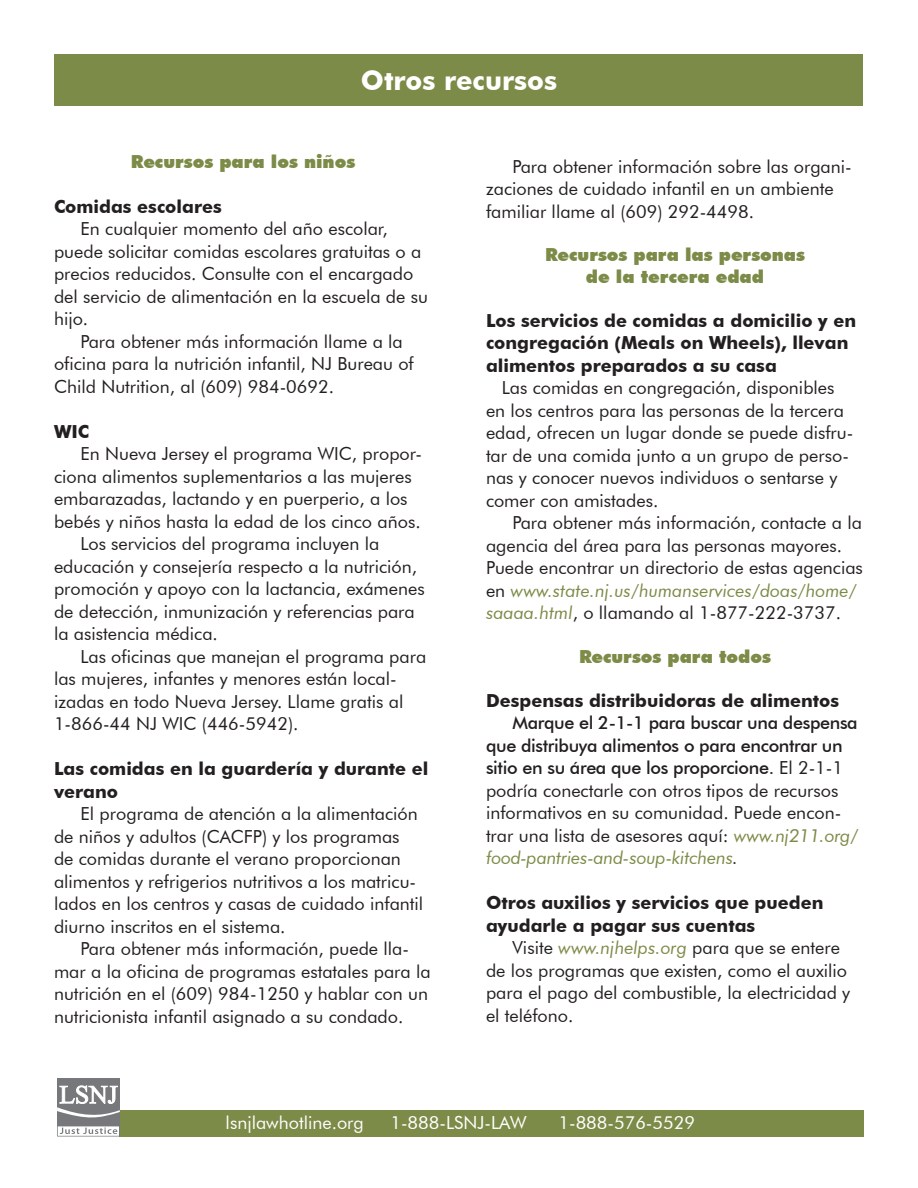
<style>
.page{position:relative;width:918px;height:1188px;background:#fff}
.page>*{position:absolute;margin:0;border:0;box-sizing:border-box;transform-origin:0 0}
.t1{font:700 27px "Futura BT";color:#fff}
.t2{font:18px/22.5px "Futura BT";color:#231f20}
.t3{font:700 18px/22.5px "Futura BT";color:#231f20}
.t4{font:900 18px/21.6px "Futura BT";color:#7c8b47;text-align:center}
.t5{font:18px "Futura BT";color:#fff}
.s1{font-style:italic;color:#7c8b47}
.s2{font-weight:500}
.s3{font-style:italic}
</style>
<div class="page">
<div style="left:57px;top:1110px;width:807px;height:26px;background:#7c8b47"></div>
<div style="left:57px;top:1078px;width:63px;height:59px;background:#76787b"></div>
<svg style="left:57px;top:1126px;width:62px;height:11px"></svg>
<svg style="left:57px;top:1085px;width:63px;height:33px"></svg>
<div style="left:54px;top:54px;width:809px;height:52px;background:#7c8b47"></div>
<h1 class="t1" style="left:361px;top:64px;width:198px">Otros recursos</h1>
<p class="t4" style="left:131px;top:151px;width:226px">Recursos para los niños</p>
<p class="t3" style="left:54px;top:195px;width:169px">Comidas escolares</p>
<p class="t2" style="left:54px;top:217px;width:376px;text-indent:27px">En cualquier momento del año escolar, puede solicitar comidas escolares gratuitas o a precios reducidos. Consulte con el encargado del servicio de alimentación en la escuela de su hijo.</p>
<p class="t2" style="left:54px;top:330px;width:361px;text-indent:27px">Para obtener más información llame a la oficina para la nutrición infantil, NJ Bureau of<br>Child Nutrition, al (609) 984-0692.</p>
<p class="t3" style="left:54px;top:420px;width:37px">WIC</p>
<p class="t2" style="left:81px;top:442px;width:343px">En Nueva Jersey el programa WIC, propor-</p>
<p class="t2" style="left:54px;top:465px;width:359px">ciona alimentos suplementarios a las mujeres</p>
<p class="t2" style="left:54px;top:487px;width:355px">embarazadas, lactando y en puerperio, a los</p>
<p class="t2" style="left:54px;top:510px;width:368px">bebés y niños hasta la edad de los cinco años.</p>
<p class="t2" style="left:81px;top:532px;width:300px">Los servicios del programa incluyen la</p>
<p class="t2" style="left:54px;top:555px;width:365px">educación y consejería respecto a la nutrición,</p>
<p class="t2" style="left:54px;top:577px;width:372px">promoción y apoyo con la lactancia, exámenes</p>
<p class="t2" style="left:54px;top:600px;width:362px">de detección, inmunización y referencias para</p>
<p class="t2" style="left:54px;top:622px;width:165px">la asistencia médica.</p>
<p class="t2" style="left:81px;top:645px;width:347px">Las oficinas que manejan el programa para</p>
<p class="t2" style="left:54px;top:667px;width:344px">las mujeres, infantes y menores están local-</p>
<p class="t2" style="left:54px;top:690px;width:351px">izadas en todo Nueva Jersey. Llame gratis al</p>
<p class="t2" style="left:54px;top:712px;width:246px">1-866-44 NJ WIC (446-5942).</p>
<p class="t3" style="left:54px;top:757px;width:376px">Las comidas en la guardería y durante el verano</p>
<p class="t2" style="left:54px;top:802px;width:371px;text-indent:27px">El programa de atención a la alimentación de niños y adultos (CACFP) y los programas de comidas durante el verano proporcionan alimentos y refrigerios nutritivos a los matricu&shy;lados en los centros y casas de cuidado infantil diurno inscritos en el sistema.</p>
<p class="t2" style="left:54px;top:937px;width:378px;text-indent:27px">Para obtener más información, puede lla&shy;mar a la oficina de programas estatales para la nutrición en el (609) 984-1250 y hablar con un nutricionista infantil asignado a su condado.</p>
<p class="t2" style="left:486px;top:155px;width:367px;text-indent:27px">Para obtener información sobre las organi&shy;zaciones de cuidado infantil en un ambiente familiar llame al (609) 292-4498.</p>
<p class="t4" style="left:545px;top:244px;width:261px">Recursos para las personas de la tercera edad</p>
<p class="t3" style="left:486px;top:309px;width:372px">Los servicios de comidas a domicilio y en congregación (Meals on Wheels), llevan alimentos preparados a su casa</p>
<p class="t2" style="left:486px;top:377px;width:369px;text-indent:16px">Las comidas en congregación, disponibles en los centros para las personas de la tercera edad, ofrecen un lugar donde se puede disfru&shy;tar de una comida junto a un grupo de perso&shy;nas y conocer nuevos individuos o sentarse y comer con amistades.</p>
<p class="t2" style="left:486px;top:512px;width:378px;text-indent:27px">Para obtener más información, contacte a la agencia del área para las personas mayores.<br>Puede encontrar un directorio de estas agencias en <span class="s1">www.state.nj.us/humanservices/doas/home/ saaaa.html</span>, o llamando al 1-877-222-3737.</p>
<p class="t4" style="left:579px;top:645px;width:194px">Recursos para todos</p>
<p class="t3" style="left:486px;top:689px;width:355px">Despensas distribuidoras de alimentos</p>
<p class="t2" style="left:486px;top:711px;width:374px;text-indent:27px"><span class="s2">Marque el 2-1-1 para buscar una despensa que distribuya alimentos o para encontrar un sitio en su área que los proporcione.</span> El 2-1-1 podría conectarle con otros tipos de recursos informativos en su comunidad. Puede encon&shy;trar una lista de asesores aquí: <span class="s1">www.nj211.org/ food-pantries-and-soup-kitchens</span><span class="s3">.</span></p>
<p class="t3" style="left:486px;top:891px;width:339px">Otros auxilios y servicios que pueden ayudarle a pagar sus cuentas</p>
<p class="t2" style="left:486px;top:936px;width:366px;text-indent:27px">Visite <span class="s1">www.njhelps.org</span> para que se entere de los programas que existen, como el auxilio para el pago del combustible, la electricidad y el teléfono.</p>
<p class="t5" style="left:226px;top:1111px;width:140px">lsnjlawhotline.org</p>
<p class="t5" style="left:390px;top:1111px;width:138px">1-888-LSNJ-LAW</p>
<p class="t5" style="left:558px;top:1111px;width:138px">1-888-576-5529</p>
</div>
